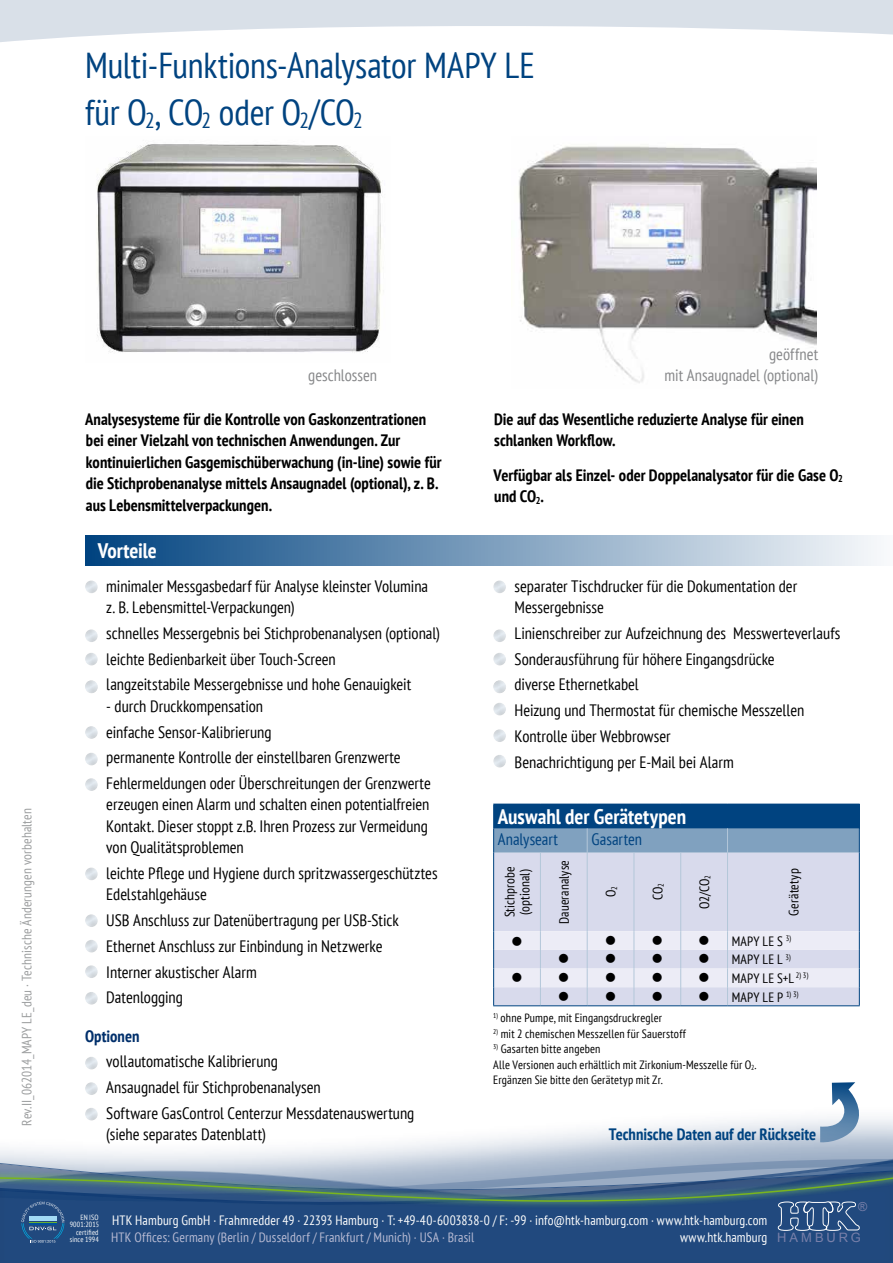
<style>
.page{position:relative;width:893px;height:1263px;background:#fff}
.page>*{position:absolute;margin:0;border:0;box-sizing:border-box;transform-origin:0 0}
.t1{font:condensed 36px/46.8px "PT Sans";letter-spacing:-.005em;color:#004380}
.t2{font:700 condensed 21px "PT Sans";color:#fff}
.t3{font:condensed 16.5px/25.7px "PT Sans";color:#000}
.t4{font:700 condensed 16.5px/21.5px "PT Sans";color:#000}
.t5{font:condensed 16.5px/21.5px "PT Sans";color:#87888a;text-align:right}
.t6{font:700 condensed 16.5px "PT Sans";color:#004380}
.t7{font:condensed 16.5px "PT Sans";color:#004380}
.t8{font:700 condensed 16.5px "PT Sans";color:#002f6b}
.t9{font:condensed 13.5px "PT Sans";letter-spacing:.01em;color:#fff}
.t10{font:condensed 13.5px/15px "PT Sans";letter-spacing:.01em;color:#000}
.t11{font:condensed 13.5px "PT Sans";letter-spacing:.01em;color:#b9bbd4}
.t12{font:condensed 13.5px "PT Sans";letter-spacing:.01em;color:#9c9e9f}
.t13{font:12.9px "Arial";letter-spacing:.23em;color:#7980aa}
.t14{font:12.3px "Arial";color:#7980aa}
.t15{font:condensed 12px/15.6px "PT Sans";letter-spacing:.015em;color:#000}
.t16{font:9px "Webdings";color:#000}
.t17{font:condensed 7.5px/7.5px "PT Sans";letter-spacing:.015em;color:#fff;text-align:right}
</style>
<div class="page">
<svg style="left:0;top:1118px;width:893px;height:36px"></svg>
<svg style="left:0;top:0;width:893px;height:42px"></svg>
<svg style="left:0;top:1154px;width:893px;height:14px;background:#bdc8d8"></svg>
<div style="left:0;top:1168px;width:893px;height:95px;background:#7ab51d;opacity:.5"></div>
<svg style="left:0;top:1174px;width:893px;height:89px;background:#315882"></svg>
<svg style="left:21px;top:1202px;width:44px;height:41px;background:#366390"></svg>
<img style="left:96px;top:144px;width:285px;height:209px">
<img style="left:518px;top:146px;width:298px;height:237px">
<div style="left:73px;top:618px;width:39px;height:37px;background:#fff;opacity:.75"></div>
<div style="left:73px;top:641px;width:39px;height:37px;background:#fff"></div>
<div style="left:73px;top:1096px;width:39px;height:37px;background:#fff"></div>
<div style="left:85px;top:535px;width:808px;height:30px;background:linear-gradient(to right,#00427f,#f9fafc)"></div>
<svg style="left:820px;top:1082px;width:41px;height:61px"></svg>
<div style="left:494px;top:853px;width:365px;height:78px;background:#d8daec"></div>
<hr style="left:540px;top:853px;width:1px;height:78px;background:#b3c7d9">
<hr style="left:587px;top:853px;width:1px;height:78px;background:#b3c7d9">
<hr style="left:634px;top:853px;width:1px;height:78px;background:#b3c7d9">
<hr style="left:680px;top:853px;width:1px;height:78px;background:#b3c7d9">
<hr style="left:727px;top:853px;width:1px;height:78px;background:#b3c7d9">
<svg style="left:493px;top:804px;width:367px;height:49px;background:#4172a0"></svg>
<hr style="left:493px;top:853px;width:1px;height:78px;background:#004380">
<hr style="left:859px;top:853px;width:1px;height:78px;background:#004380">
<svg style="left:493px;top:931px;width:367px;height:74px;background:#e0e2f0"></svg>
<hr style="left:493px;top:1005px;width:47px;height:1px;background:#004380">
<hr style="left:540px;top:1005px;width:47px;height:1px;background:#004380">
<hr style="left:587px;top:1005px;width:47px;height:1px;background:#004380">
<hr style="left:634px;top:1005px;width:47px;height:1px;background:#004380">
<hr style="left:681px;top:1005px;width:46px;height:1px;background:#004380">
<hr style="left:727px;top:1005px;width:133px;height:1px;background:#004380">
<h1 class="t1" style="left:85px;top:41px;width:451px">Multi-Funktions-Analysator MAPY LE für O<sub>2</sub>, CO<sub>2</sub> oder O<sub>2</sub>/CO<sub>2</sub></h1>
<p class="t12" style="left:18px;top:1126px;width:319px;rotate:-90deg">Rev.II_062014_MAPY LE_deu · Technische Änderungen vorbehalten</p>
<p class="t5" style="left:308px;top:365px;width:70px">geschlossen</p>
<p class="t5" style="left:665px;top:343px;width:155px">geöffnet<br>mit Ansaugnadel (optional)</p>
<p class="t4" style="left:85px;top:408px;width:358px">Analysesysteme für die Kontrolle von Gaskonzentrationen bei einer Vielzahl von technischen Anwendungen. Zur kontinuierlichen Gasgemischüberwachung (in-line) sowie für die Stichprobenanalyse mittels Ansaugnadel (optional), z. B. aus Lebensmittelverpackungen.</p>
<p class="t4" style="left:494px;top:408px;width:311px">Die auf das Wesentliche reduzierte Analyse für einen schlanken Workflow.</p>
<p class="t4" style="left:494px;top:464px;width:351px">Verfügbar als Einzel- oder Doppelanalysator für die Gase O<sub>2 </sub>und CO<sub>2</sub>.</p>
<p class="t2" style="left:98px;top:537px;width:61px">Vorteile</p>
<p class="t3" style="left:106px;top:575px;width:323px;line-height:21.5px">minimaler Messgasbedarf für Analyse kleinster Volumina z. B. Lebensmittel-Verpackungen)</p>
<p class="t3" style="left:106px;top:620px;width:335px">schnelles Messergebnis bei Stichprobenanalysen (optional) leichte Bedienbarkeit über Touch-Screen<br>langzeitstabile Messergebnisse und hohe Genauigkeit</p>
<p class="t3" style="left:106px;top:693px;width:326px">- durch Druckkompensation<br>einfache Sensor-Kalibrierung<br>permanente Kontrolle der einstellbaren Grenzwerte Fehlermeldungen oder Überschreitungen der Grenzwerte</p>
<p class="t3" style="left:106px;top:793px;width:325px;line-height:21.5px;text-align:justify">erzeugen einen Alarm und schalten einen potentialfreien Kontakt. Dieser stoppt z.B. Ihren Prozess zur Vermeidung von Qualitätsproblemen</p>
<p class="t3" style="left:106px;top:862px;width:333px;line-height:21.5px">leichte Pflege und Hygiene durch spritzwassergeschütztes<br>Edelstahlgehäuse</p>
<p class="t3" style="left:106px;top:907px;width:294px">USB Anschluss zur Datenübertragung per USB-Stick Ethernet Anschluss zur Einbindung in Netzwerke Interner akustischer Alarm<br>Datenlogging</p>
<p class="t8" style="left:85px;top:1025px;width:56px">Optionen</p>
<p class="t3" style="left:106px;top:1048px;width:310px">vollautomatische Kalibrierung<br>Ansaugnadel für Stichprobenanalysen<br>Software GasControl Centerzur Messdatenauswertung</p>
<p class="t3" style="left:106px;top:1121px;width:161px">(siehe separates Datenblatt)</p>
<p class="t3" style="left:514px;top:575px;width:284px;line-height:21.5px">separater Tischdrucker für die Dokumentation der<br>Messergebnisse</p>
<p class="t3" style="left:514px;top:620px;width:327px">Linienschreiber zur Aufzeichnung des Messwerteverlaufs Sonderausführung für höhere Eingangsdrücke<br>diverse Ethernetkabel<br>Heizung und Thermostat für chemische Messzellen Kontrolle über Webbrowser<br>Benachrichtigung per E-Mail bei Alarm</p>
<p class="t2" style="left:498px;top:803px;width:190px">Auswahl der Gerätetypen</p>
<p class="t7" style="left:498px;top:828px;width:62px">Analyseart</p>
<p class="t7" style="left:591px;top:828px;width:52px">Gasarten</p>
<p class="t10" style="left:502px;top:917px;width:52px;rotate:-90deg">Stichprobe (optional)</p>
<p class="t10" style="left:556px;top:924px;width:65px;rotate:-90deg">Daueranalyse</p>
<p class="t10" style="left:603px;top:897px;width:12px;rotate:-90deg">O<sub>2</sub></p>
<p class="t10" style="left:650px;top:900px;width:18px;rotate:-90deg">CO<sub>2</sub></p>
<p class="t10" style="left:697px;top:909px;width:36px;rotate:-90deg">O2/CO<sub>2</sub></p>
<p class="t10" style="left:786px;top:915px;width:49px;rotate:-90deg">Gerätetyp</p>
<p class="t16" style="left:512px;top:937px;width:10px">■</p>
<p class="t16" style="left:606px;top:935px;width:10px">■</p>
<p class="t16" style="left:653px;top:935px;width:10px">■</p>
<p class="t10" style="left:700px;top:933px;width:93px">■ MAPY LE S <sup>3)</sup></p>
<p class="t16" style="left:559px;top:954px;width:10px">■</p>
<p class="t16" style="left:606px;top:954px;width:10px">■</p>
<p class="t16" style="left:653px;top:954px;width:10px">■</p>
<p class="t10" style="left:700px;top:952px;width:93px">■ MAPY LE L <sup>3)</sup></p>
<p class="t16" style="left:512px;top:973px;width:10px">■</p>
<p class="t16" style="left:559px;top:973px;width:10px">■</p>
<p class="t16" style="left:606px;top:973px;width:10px">■</p>
<p class="t16" style="left:653px;top:973px;width:10px">■</p>
<p class="t10" style="left:700px;top:970px;width:110px">■ MAPY LE S+L <sup>2)</sup> <sup>3)</sup></p>
<p class="t16" style="left:559px;top:991px;width:10px">■</p>
<p class="t16" style="left:606px;top:991px;width:10px">■</p>
<p class="t16" style="left:653px;top:991px;width:10px">■</p>
<p class="t10" style="left:700px;top:989px;width:100px">■ MAPY LE P <sup>1)</sup> <sup>3)</sup></p>
<p class="t15" style="left:493px;top:1010px;width:170px"><sup>1)</sup> ohne Pumpe, mit Eingangsdruckregler</p>
<p class="t15" style="left:493px;top:1025px;width:194px"><sup>2)</sup> mit 2 chemischen Messzellen für Sauerstoff</p>
<p class="t15" style="left:493px;top:1041px;width:265px"><sup>3)</sup> Gasarten bitte angeben<br>Alle Versionen auch erhältlich mit Zirkonium-Messzelle für O<sub>2</sub>.<br>Ergänzen Sie bitte den Gerätetyp mit Zr.</p>
<p class="t6" style="left:609px;top:1123px;width:209px">Technische Daten auf der Rückseite</p>
<p class="t14" style="left:858px;top:1198px;width:11px">®</p>
<p class="t17" style="left:70px;top:1213px;width:31px">EN ISO<br>9001:2015 certified since 1994</p>
<p class="t9" style="left:112px;top:1211px;width:657px">HTK Hamburg GmbH · Frahmredder 49 · 22393 Hamburg · T: +49-40-6003838-0 / F: -99 · info@htk-hamburg.com · www.htk-hamburg.com</p>
<p class="t11" style="left:111px;top:1229px;width:365px">HTK Offices: Germany (Berlin / Dusseldorf / Frankfurt / Munich) · USA · Brasil</p>
<p class="t9" style="left:680px;top:1229px;width:89px">www.htk.hamburg</p>
<p class="t13" style="left:777px;top:1229px;width:85px">HAMBURG</p>
</div>
